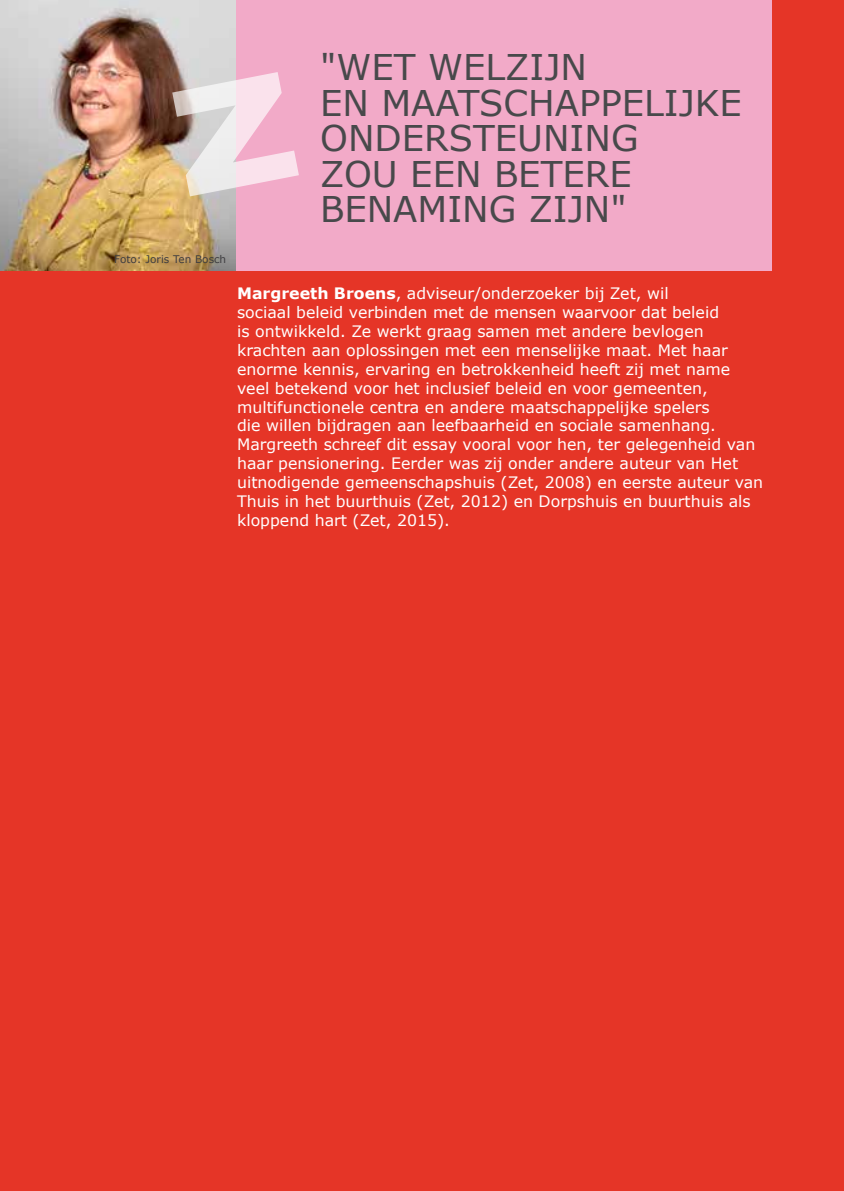
<style>
.page{position:relative;width:844px;height:1191px;background:#fff}
.page>*{position:absolute;margin:0;border:0;box-sizing:border-box;transform-origin:0 0}
.t1{font:35.35px/35.4px "Verdana";color:#48494b}
.t2{font:15.75px/18.9px "Verdana";color:#fff}
.t3{font:10.5px "Verdana";color:#3e3d40}
.s1{font-weight:700}
</style>
<div class="page">
<div style="left:0;top:0;width:843px;height:1191px;background:#e53527"></div>
<img style="left:0;top:0;width:236px;height:270px">
<div style="left:236px;top:0;width:535px;height:270px;background:#f2aac8"></div>
<svg style="left:172px;top:72px;width:127px;height:124px"></svg>
<h1 class="t1" style="left:320px;top:50px;width:423px">"WET WELZIJN<br>EN MAATSCHAPPELIJKE<br>ONDERSTEUNING<br>ZOU EEN BETERE<br>BENAMING ZIJN"</h1>
<p class="t3" style="left:114px;top:253px;width:113px">Foto: Joris Ten Bosch</p>
<p class="t2" style="left:237px;top:284px;width:527px"><span class="s1">Margreeth Broens</span>, adviseur/onderzoeker bij Zet, wil<br>sociaal beleid verbinden met de mensen waarvoor dat beleid<br>is ontwikkeld. Ze werkt graag samen met andere bevlogen krachten aan oplossingen met een menselijke maat. Met haar enorme kennis, ervaring en betrokkenheid heeft zij met name veel betekend voor het inclusief beleid en voor gemeenten, multifunctionele centra en andere maatschappelijke spelers<br>die willen bijdragen aan leefbaarheid en sociale samenhang.<br>Margreeth schreef dit essay vooral voor hen, ter gelegenheid van haar pensionering. Eerder was zij onder andere auteur van Het uitnodigende gemeenschapshuis (Zet, 2008) en eerste auteur van Thuis in het buurthuis (Zet, 2012) en Dorpshuis en buurthuis als kloppend hart (Zet, 2015).</p>
</div>
